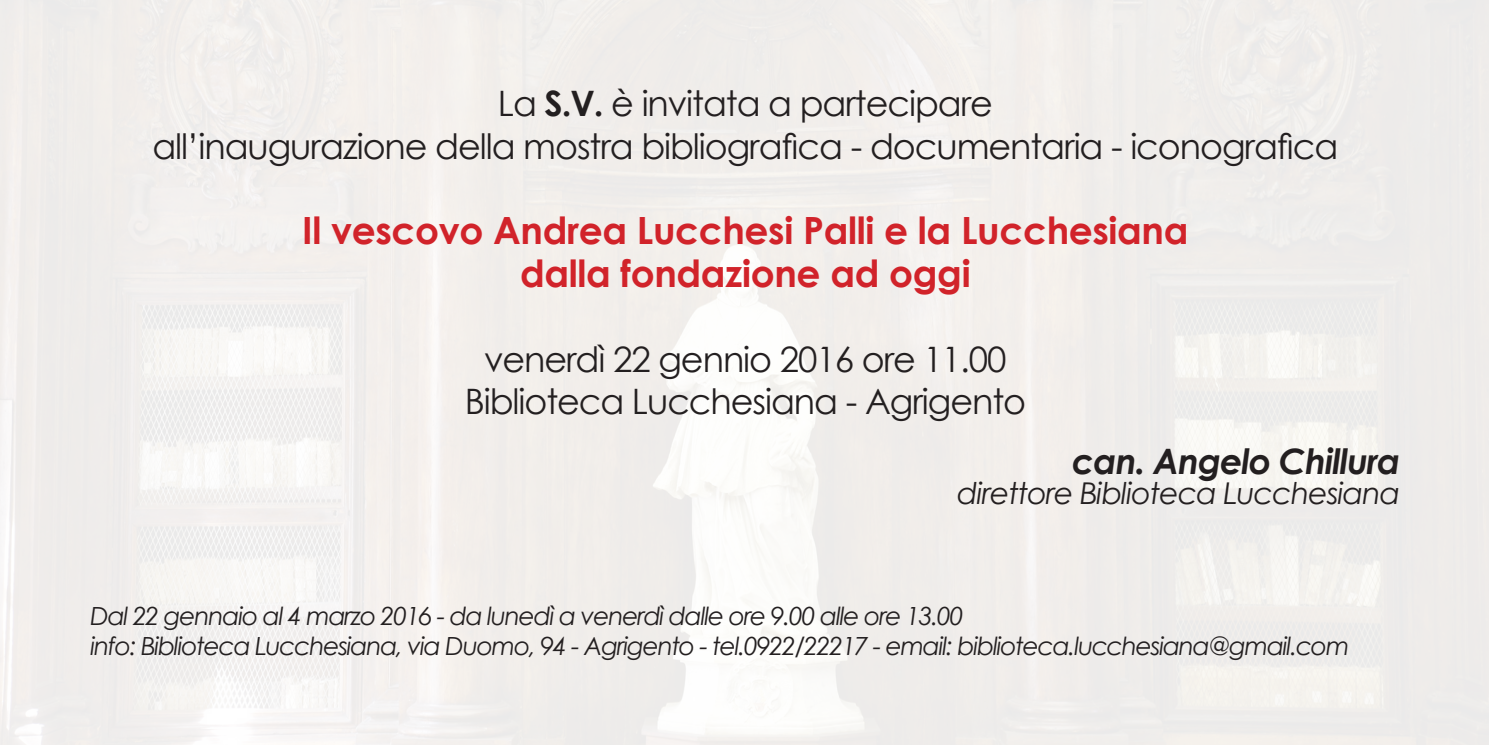
<style>
.page{position:relative;width:1489px;height:745px;background:#fff}
.page>*{position:absolute;margin:0;border:0;box-sizing:border-box;transform-origin:0 0}
.t1{font:700 37.5px/42.5px "Century Gothic";letter-spacing:-.01em;color:#d1232a;text-align:center}
.t2{font:35px/42.5px "Century Gothic";letter-spacing:-.03em;color:#231f20;text-align:center}
.t3{font:italic 700 35px "Century Gothic";letter-spacing:-.03em;color:#231f20}
.t4{font:italic 30px "Century Gothic";letter-spacing:-.03em;color:#231f20}
.t5{font:italic 25px/30px "Century Gothic";letter-spacing:-.05em;color:#231f20}
.s1{font-weight:700}
</style>
<div class="page">
<h2 class="t2" style="left:152px;top:82px;width:1187px">La <span class="s1">S.V.</span> è invitata a partecipare<br>all’inaugurazione della mostra bibliografica - documentaria - iconografica</h2>
<h1 class="t1" style="left:302px;top:208px;width:887px">Il vescovo Andrea Lucchesi Palli e la Lucchesiana dalla fondazione ad oggi</h1>
<h2 class="t2" style="left:464px;top:337px;width:563px">venerdì 22 gennio 2016 ore 11.00<br>Biblioteca Lucchesiana - Agrigento</h2>
<h2 class="t3" style="left:1072px;top:439px;width:329px">can. Angelo Chillura</h2>
<p class="t4" style="left:957px;top:475px;width:444px">direttore Biblioteca Lucchesiana</p>
<p class="t5" style="left:90px;top:599px;width:1260px">Dal 22 gennaio al 4 marzo 2016 - da lunedì a venerdì dalle ore 9.00 alle ore 13.00<br>info: Biblioteca Lucchesiana, via Duomo, 94 - Agrigento - tel.0922/22217 - email: biblioteca.lucchesiana@gmail.com</p>
</div>
